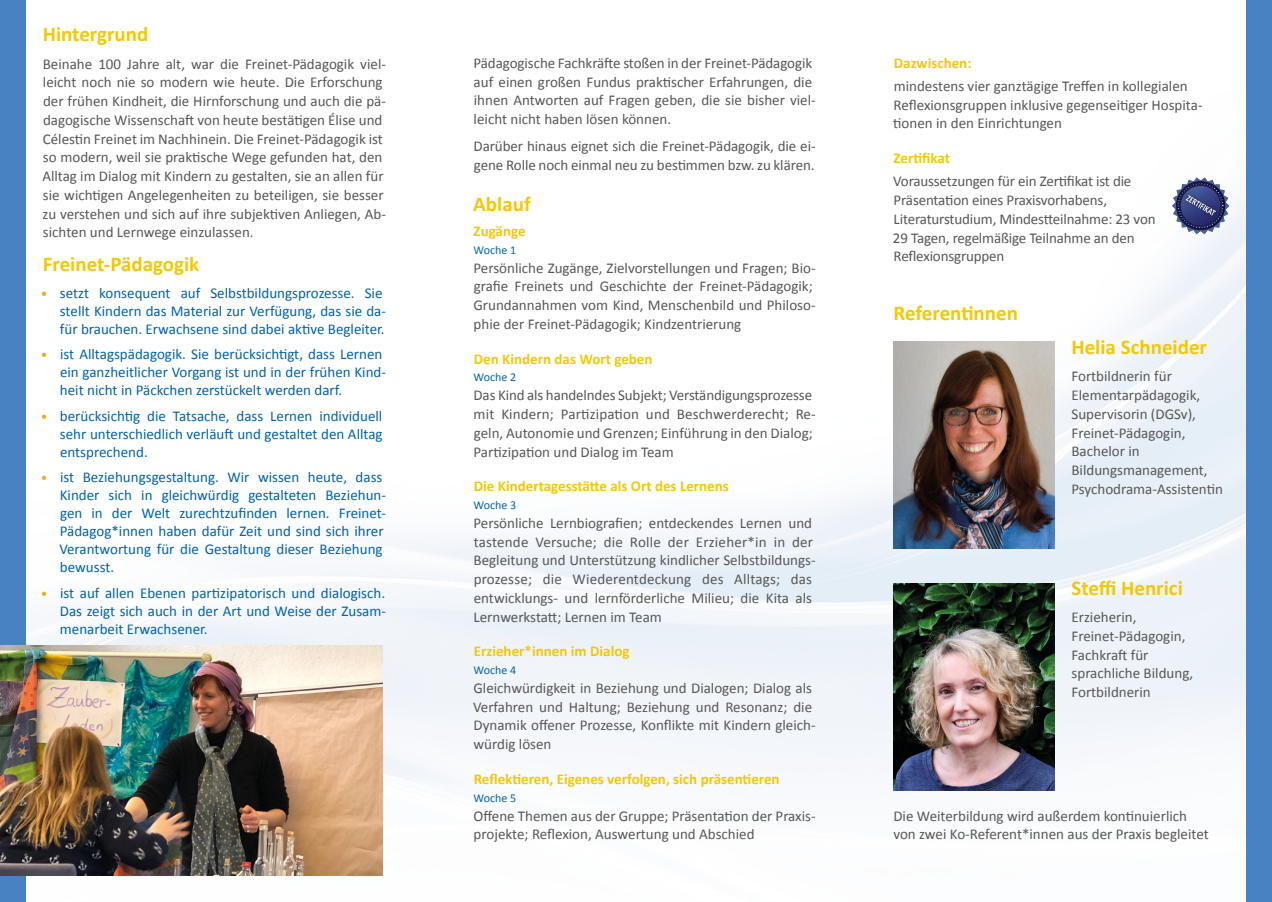
<style>
.page{position:relative;width:1272px;height:902px;background:#fff}
.page>*{position:absolute;margin:0;border:0;box-sizing:border-box;transform-origin:0 0}
.t1{font:700 21px "Calibri";color:#f5c800}
.t2{font:15px/18.8px "Calibri";color:#575756}
.t3{font:15px/18px "Calibri";color:#0063af}
.t4{font:700 15px "Calibri";color:#f5c800}
.t5{font:12px "Calibri";color:#0063af}
.s1{font-size:13.5px;color:#efac1a}
</style>
<div class="page">
<img style="left:26px;top:197px;width:1220px;height:679px">
<div style="left:0;top:0;width:26px;height:901px;background:#4982c3"></div>
<div style="left:1246px;top:0;width:25px;height:901px;background:#4982c3"></div>
<svg style="left:1171px;top:177px;width:58px;height:57px"></svg>
<img style="left:893px;top:583px;width:161px;height:207px">
<img style="left:0;top:645px;width:383px;height:230px">
<img style="left:893px;top:341px;width:161px;height:207px">
<h1 class="t1" style="left:43px;top:21px;width:107px">Hintergrund</h1>
<p class="t2" style="left:42px;top:54px;width:345px">Beinahe 100 Jahre alt, war die Freinet-Pädagogik viel&shy;leicht noch nie so modern wie heute. Die Erforschung der frühen Kindheit, die Hirnforschung und auch die pä&shy;dagogische Wissenschaft von heute bestätigen Élise und Célestin Freinet im Nachhinein. Die Freinet-Pädagogik ist so modern, weil sie praktische Wege gefunden hat, den Alltag im Dialog mit Kindern zu gestalten, sie an allen für sie wichtigen Angelegenheiten zu beteiligen, sie besser zu verstehen und sich auf ihre subjektiven Anliegen, Ab&shy;sichten und Lernwege einzulassen.</p>
<h1 class="t1" style="left:43px;top:251px;width:158px">Freinet-Pädagogik</h1>
<p class="t3" style="left:60px;top:284px;width:327px;text-indent:-19px"><span class="s1">•</span> setzt konsequent auf Selbstbildungsprozesse. Sie stellt Kindern das Material zur Verfügung, das sie da&shy;für brauchen. Erwachsene sind dabei aktive Begleiter.</p>
<p class="t3" style="left:60px;top:345px;width:327px;text-indent:-19px"><span class="s1">•</span> ist Alltagspädagogik. Sie berücksichtigt, dass Lernen ein ganzheitlicher Vorgang ist und in der frühen Kind&shy;heit nicht in Päckchen zerstückelt werden darf.</p>
<p class="t3" style="left:60px;top:407px;width:324px;text-align:justify;text-indent:-19px"><span class="s1">•</span> berücksichtig die Tatsache, dass Lernen individuell sehr unterschiedlich verläuft und gestaltet den Alltag entsprechend.</p>
<p class="t3" style="left:59px;top:468px;width:328px;text-indent:-18px"><span class="s1">•</span> ist Beziehungsgestaltung. Wir wissen heute, dass Kinder sich in gleichwürdig gestalteten Beziehun&shy;gen in der Welt zurechtzufinden lernen. Freinet-Pädagog*innen haben dafür Zeit und sind sich ihrer Verantwortung für die Gestaltung dieser Beziehung bewusst.</p>
<p class="t3" style="left:60px;top:584px;width:328px;text-align:justify;text-indent:-19px"><span class="s1">•</span> ist auf allen Ebenen partizipatorisch und dialogisch.<br>Das zeigt sich auch in der Art und Weise der Zusam&shy;menarbeit Erwachsener.</p>
<p class="t2" style="left:473px;top:53px;width:344px">Pädagogische Fachkräfte stoßen in der Freinet-Pädagogik auf einen großen Fundus praktischer Erfahrungen, die ihnen Antworten auf Fragen geben, die sie bisher viel&shy;leicht nicht haben lösen können.</p>
<p class="t2" style="left:473px;top:137px;width:343px">Darüber hinaus eignet sich die Freinet-Pädagogik, die ei&shy;gene Rolle noch einmal neu zu bestimmen bzw. zu klären.</p>
<h1 class="t1" style="left:473px;top:191px;width:59px">Ablauf</h1>
<p class="t4" style="left:473px;top:221px;width:54px">Zugänge</p>
<p class="t5" style="left:473px;top:242px;width:44px">Woche 1</p>
<p class="t2" style="left:473px;top:258px;width:344px">Persönliche Zugänge, Zielvorstellungen und Fragen; Bio&shy;grafie Freinets und Geschichte der Freinet-Pädagogik; Grundannahmen vom Kind, Menschenbild und Philoso&shy;phie der Freinet-Pädagogik; Kindzentrierung</p>
<p class="t4" style="left:474px;top:349px;width:180px">Den Kindern das Wort geben</p>
<p class="t5" style="left:473px;top:370px;width:44px">Woche 2</p>
<p class="t2" style="left:473px;top:386px;width:343px">Das Kind als handelndes Subjekt; Verständigungsprozesse mit Kindern; Partizipation und Beschwerderecht; Re&shy;geln, Autonomie und Grenzen; Einführung in den Dialog; Partizipation und Dialog im Team</p>
<p class="t4" style="left:474px;top:476px;width:256px">Die Kindertagesstätte als Ort des Lernens</p>
<p class="t5" style="left:473px;top:497px;width:44px">Woche 3</p>
<p class="t2" style="left:473px;top:513px;width:344px">Persönliche Lernbiografien; entdeckendes Lernen und tastende Versuche; die Rolle der Erzieher*in in der Begleitung und Unterstützung kindlicher Selbstbildungs&shy;prozesse; die Wiederentdeckung des Alltags; das entwicklungs- und lernförderliche Milieu; die Kita als Lernwerkstatt; Lernen im Team</p>
<p class="t4" style="left:474px;top:641px;width:157px">Erzieher*innen im Dialog</p>
<p class="t5" style="left:473px;top:662px;width:44px">Woche 4</p>
<p class="t2" style="left:473px;top:678px;width:344px">Gleichwürdigkeit in Beziehung und Dialogen; Dialog als Verfahren und Haltung; Beziehung und Resonanz; die Dynamik offener Prozesse, Konflikte mit Kindern gleich&shy;würdig lösen</p>
<p class="t4" style="left:474px;top:769px;width:307px">Reflektieren, Eigenes verfolgen, sich präsentieren</p>
<p class="t5" style="left:473px;top:790px;width:44px">Woche 5</p>
<p class="t2" style="left:473px;top:806px;width:343px">Offene Themen aus der Gruppe; Präsentation der Praxis&shy;projekte; Reflexion, Auswertung und Abschied</p>
<p class="t2" style="left:893px;top:806px;width:317px">Die Weiterbildung wird außerdem kontinuierlich von zwei Ko-Referent*innen aus der Praxis begleitet</p>
<p class="t4" style="left:893px;top:53px;width:79px">Dazwischen:</p>
<p class="t2" style="left:893px;top:76px;width:311px">mindestens vier ganztägige Treffen in kollegialen<br>Reflexionsgruppen inklusive gegenseitiger Hospita&shy;tionen in den Einrichtungen</p>
<p class="t4" style="left:893px;top:149px;width:58px">Zertifikat</p>
<p class="t2" style="left:893px;top:172px;width:264px">Voraussetzungen für ein Zertifikat ist die Präsentation eines Praxisvorhabens, Literaturstudium, Mindestteilnahme: 23 von 29 Tagen, regelmäßige Teilnahme an den Reflexionsgruppen</p>
<h1 class="t1" style="left:893px;top:300px;width:126px">Referentinnen</h1>
<h1 class="t1" style="left:1071px;top:333px;width:137px">Helia Schneider</h1>
<p class="t2" style="left:1071px;top:367px;width:153px">Fortbildnerin für<br>Elementarpädagogik,<br>Supervisorin (DGSv),<br>Freinet-Pädagogin,<br>Bachelor in<br>Bildungsmanagement,<br>Psychodrama-Assistentin</p>
<h1 class="t1" style="left:1071px;top:574px;width:113px">Steffi Henrici</h1>
<p class="t2" style="left:1071px;top:607px;width:123px">Erzieherin,<br>Freinet-Pädagogin,<br>Fachkraft für sprachliche Bildung,<br>Fortbildnerin</p>
</div>
